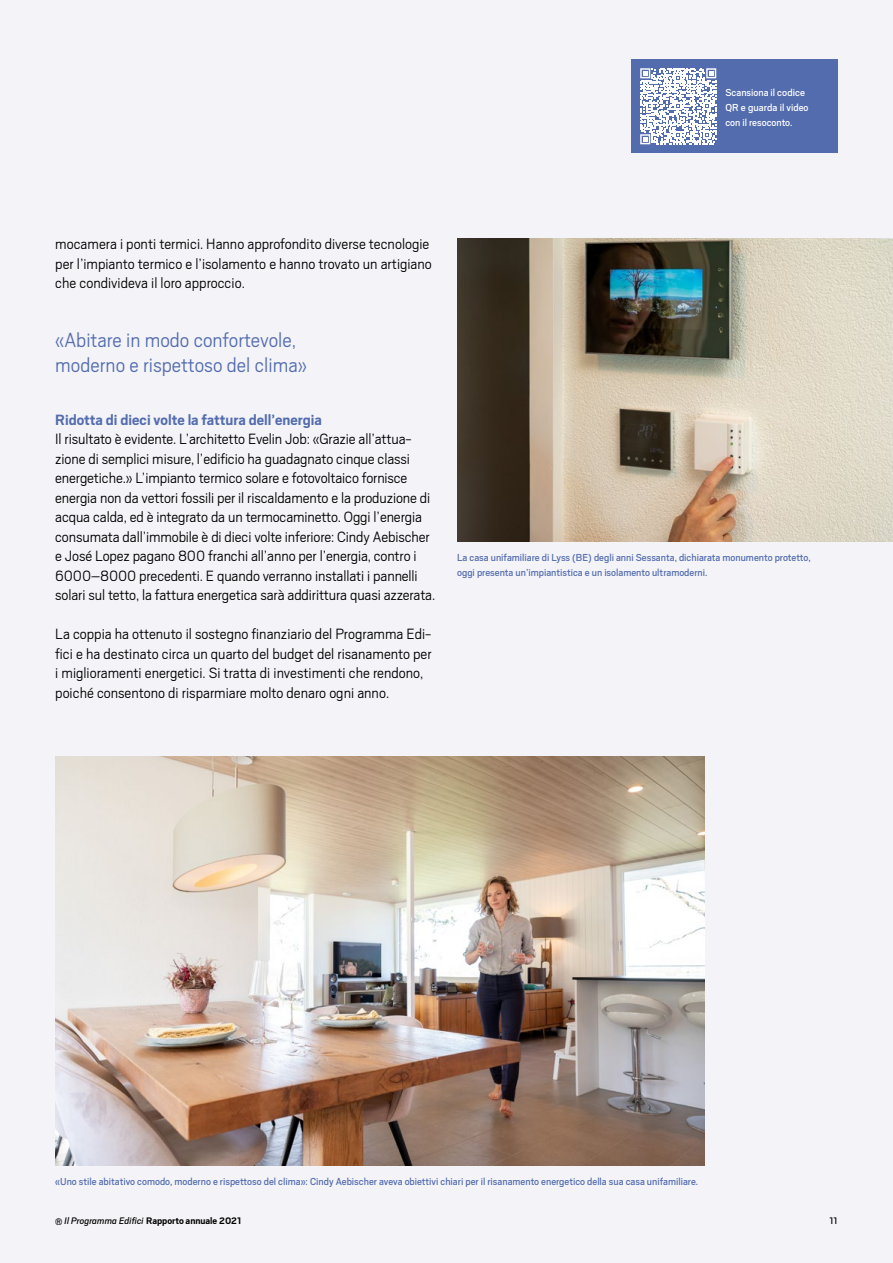
<style>
.page{position:relative;width:893px;height:1263px;background:#f3f3f8}
.page>*{position:absolute;margin:0;border:0;box-sizing:border-box;transform-origin:0 0}
.t1{font:300 22.5px/25.5px "Scout";color:#536cae}
.t2{font:300 16.5px/19.5px "Scout";letter-spacing:-.005em;color:#000}
.t3{font:700 16.5px "Scout";color:#536cae}
.t4{font:11.25px/15px "Scout";color:#536cae}
.t5{font:11.25px/15px "Scout";color:#fff}
.t6{font:700 10.5px "Scout";color:#000}
.t7{font:10.5px "Scout";color:#000}
.s1{font-weight:400}
.s2{font-weight:400;font-style:italic}
</style>
<div class="page">
<div style="left:631px;top:60px;width:207px;height:93px;background:#536cae"></div>
<img style="left:457px;top:238px;width:436px;height:304px">
<svg style="left:640px;top:68px;width:76px;height:76px"></svg>
<img style="left:55px;top:756px;width:649px;height:409px">
<p class="t5" style="left:725px;top:84px;width:85px">Scansiona il codice<br>QR e guarda il video con il resoconto.</p>
<p class="t2" style="left:55px;top:233px;width:378px">mocamera i ponti termici. Hanno approfondito diverse tecnologie per l’impianto termico e l’isolamento e hanno trovato un artigiano che condivideva il loro approccio.</p>
<h1 class="t1" style="left:55px;top:326px;width:253px">«Abitare in modo confortevole, moderno e rispettoso del clima»</h1>
<p class="t3" style="left:55px;top:409px;width:268px">Ridotta di dieci volte la fattura dell’energia</p>
<p class="t2" style="left:55px;top:428px;width:381px">Il risultato è evidente. L’architetto Evelin Job: «Grazie all’attua&shy;zione di semplici misure, l’edificio ha guadagnato cinque classi energetiche.» L’impianto termico solare e fotovoltaico fornisce energia non da vettori fossili per il riscaldamento e la produzione di acqua calda, ed è integrato da un termocaminetto. Oggi l’energia consumata dall’immobile è di dieci volte inferiore: Cindy Aebischer e José Lopez pagano 800 franchi all’anno per l’energia, contro i 6000–8000 precedenti. E quando verranno installati i pannelli solari sul tetto, la fattura energetica sarà addirittura quasi azzerata.</p>
<p class="t2" style="left:55px;top:623px;width:378px">La coppia ha ottenuto il sostegno finanziario del Programma Edi&shy;fici e ha destinato circa un quarto del budget del risanamento per i miglioramenti energetici. Si tratta di investimenti che rendono, poiché consentono di risparmiare molto denaro ogni anno.</p>
<p class="t4" style="left:457px;top:549px;width:355px">La casa unifamiliare di Lyss (BE) degli anni Sessanta, dichiarata monumento protetto, oggi presenta un’impiantistica e un isolamento ultramoderni.</p>
<p class="t4" style="left:55px;top:1173px;width:644px">«Uno stile abitativo comodo, moderno e rispettoso del clima»: Cindy Aebischer aveva obiettivi chiari per il risanamento energetico della sua casa unifamiliare.</p>
<p class="t6" style="left:55px;top:1214px;width:188px"><span class="s1">®</span> <span class="s2">Il Programma Edifici</span> Rapporto annuale 2021</p>
<p class="t7" style="left:829px;top:1214px;width:10px">11</p>
</div>
